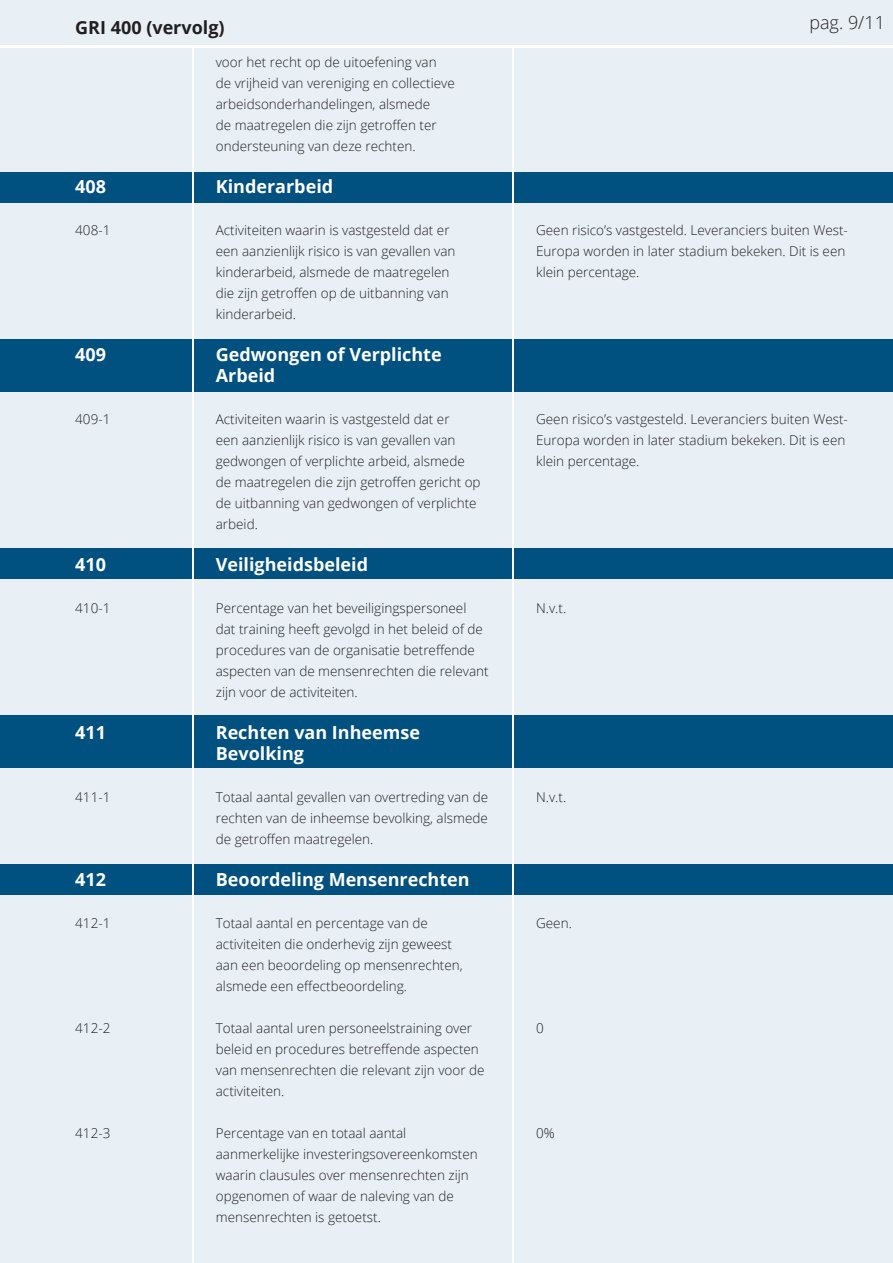
<style>
.page{position:relative;width:893px;height:1263px;background:#fff}
.page>*{position:absolute;margin:0;border:0;box-sizing:border-box;transform-origin:0 0}
.t1{font:700 18px/21px "Open Sans";color:#fff}
.t2{font:700 18px "Open Sans";color:#231f20}
.t3{font:300 18px "Open Sans";color:#231f20}
.t4{font:300 13.5px/21px "Open Sans";color:#231f20}
</style>
<div class="page">
<div style="left:0;top:49px;width:191px;height:1214px;background:#e8f0f6"></div>
<div style="left:515px;top:49px;width:378px;height:1214px;background:#e8f0f6"></div>
<div style="left:0;top:0;width:893px;height:45px;background:#e8f0f6"></div>
<div style="left:195px;top:49px;width:317px;height:1214px;background:#e8f0f6"></div>
<div style="left:515px;top:172px;width:378px;height:30px;background:#005080"></div>
<div style="left:515px;top:339px;width:378px;height:53px;background:#005080"></div>
<div style="left:515px;top:548px;width:378px;height:31px;background:#005080"></div>
<div style="left:515px;top:715px;width:378px;height:52px;background:#005080"></div>
<div style="left:515px;top:864px;width:378px;height:31px;background:#005080"></div>
<div style="left:195px;top:172px;width:317px;height:30px;background:#005080"></div>
<div style="left:195px;top:339px;width:317px;height:53px;background:#005080"></div>
<div style="left:195px;top:548px;width:317px;height:31px;background:#005080"></div>
<div style="left:195px;top:715px;width:317px;height:52px;background:#005080"></div>
<div style="left:195px;top:864px;width:317px;height:31px;background:#005080"></div>
<div style="left:0;top:172px;width:191px;height:30px;background:#005080"></div>
<div style="left:0;top:339px;width:191px;height:53px;background:#005080"></div>
<div style="left:0;top:548px;width:191px;height:31px;background:#005080"></div>
<div style="left:0;top:715px;width:191px;height:52px;background:#005080"></div>
<div style="left:0;top:864px;width:191px;height:31px;background:#005080"></div>
<h1 class="t2" style="left:75px;top:15px;width:151px">GRI 400 (vervolg)</h1>
<h1 class="t1" style="left:75px;top:176px;width:32px">408</h1>
<p class="t4" style="left:75px;top:219px;width:37px">408-1</p>
<h1 class="t1" style="left:75px;top:344px;width:32px">409</h1>
<p class="t4" style="left:75px;top:408px;width:37px">409-1</p>
<h1 class="t1" style="left:75px;top:554px;width:32px">410</h1>
<p class="t4" style="left:75px;top:597px;width:37px">410-1</p>
<h1 class="t1" style="left:75px;top:722px;width:32px">411</h1>
<p class="t4" style="left:75px;top:786px;width:37px">411-1</p>
<h1 class="t1" style="left:75px;top:869px;width:32px">412</h1>
<p class="t4" style="left:75px;top:912px;width:37px">412-1</p>
<p class="t4" style="left:75px;top:1017px;width:37px">412-2</p>
<p class="t4" style="left:75px;top:1122px;width:37px">412-3</p>
<p class="t4" style="left:216px;top:51px;width:240px">voor het recht op de uitoefening van de vrijheid van vereniging en collectieve arbeidsonderhandelingen, alsmede<br>de maatregelen die zijn getroffen ter ondersteuning van deze rechten.</p>
<h1 class="t1" style="left:216px;top:176px;width:119px">Kinderarbeid</h1>
<p class="t4" style="left:216px;top:219px;width:241px">Activiteiten waarin is vastgesteld dat er een aanzienlijk risico is van gevallen van kinderarbeid, alsmede de maatregelen die zijn getroffen op de uitbanning van kinderarbeid.</p>
<h1 class="t1" style="left:216px;top:344px;width:227px">Gedwongen of Verplichte<br>Arbeid</h1>
<p class="t4" style="left:216px;top:408px;width:266px">Activiteiten waarin is vastgesteld dat er<br>een aanzienlijk risico is van gevallen van gedwongen of verplichte arbeid, alsmede de maatregelen die zijn getroffen gericht op de uitbanning van gedwongen of verplichte arbeid.</p>
<h1 class="t1" style="left:216px;top:554px;width:154px">Veiligheidsbeleid</h1>
<p class="t4" style="left:216px;top:597px;width:274px">Percentage van het beveiligingspersoneel dat training heeft gevolgd in het beleid of de procedures van de organisatie betreffende aspecten van de mensenrechten die relevant zijn voor de activiteiten.</p>
<h1 class="t1" style="left:216px;top:722px;width:206px">Rechten van Inheemse<br>Bevolking</h1>
<p class="t4" style="left:216px;top:786px;width:274px;text-align:justify">Totaal aantal gevallen van overtreding van de rechten van de inheemse bevolking, alsmede de getroffen maatregelen.</p>
<h1 class="t1" style="left:216px;top:869px;width:255px">Beoordeling Mensenrechten</h1>
<p class="t4" style="left:216px;top:912px;width:248px">Totaal aantal en percentage van de activiteiten die onderhevig zijn geweest aan een beoordeling op mensenrechten, alsmede een effectbeoordeling.</p>
<p class="t4" style="left:216px;top:1017px;width:270px">Totaal aantal uren personeelstraining over beleid en procedures betreffende aspecten van mensenrechten die relevant zijn voor de activiteiten.</p>
<p class="t4" style="left:216px;top:1123px;width:263px">Percentage van en totaal aantal aanmerkelijke investeringsovereenkomsten waarin clausules over mensenrechten zijn opgenomen of waar de naleving van de mensenrechten is getoetst.</p>
<h1 class="t3" style="left:809px;top:10px;width:77px">pag. 9/11</h1>
<p class="t4" style="left:536px;top:220px;width:313px">Geen risico’s vastgesteld. Leveranciers buiten West-<br>Europa worden in later stadium bekeken. Dit is een klein percentage.</p>
<p class="t4" style="left:536px;top:409px;width:313px">Geen risico’s vastgesteld. Leveranciers buiten West-<br>Europa worden in later stadium bekeken. Dit is een klein percentage.</p>
<p class="t4" style="left:536px;top:598px;width:32px">N.v.t.</p>
<p class="t4" style="left:536px;top:787px;width:32px">N.v.t.</p>
<p class="t4" style="left:536px;top:913px;width:37px">Geen.</p>
<p class="t4" style="left:536px;top:1018px;width:9px">0</p>
<p class="t4" style="left:536px;top:1123px;width:20px">0%</p>
</div>
